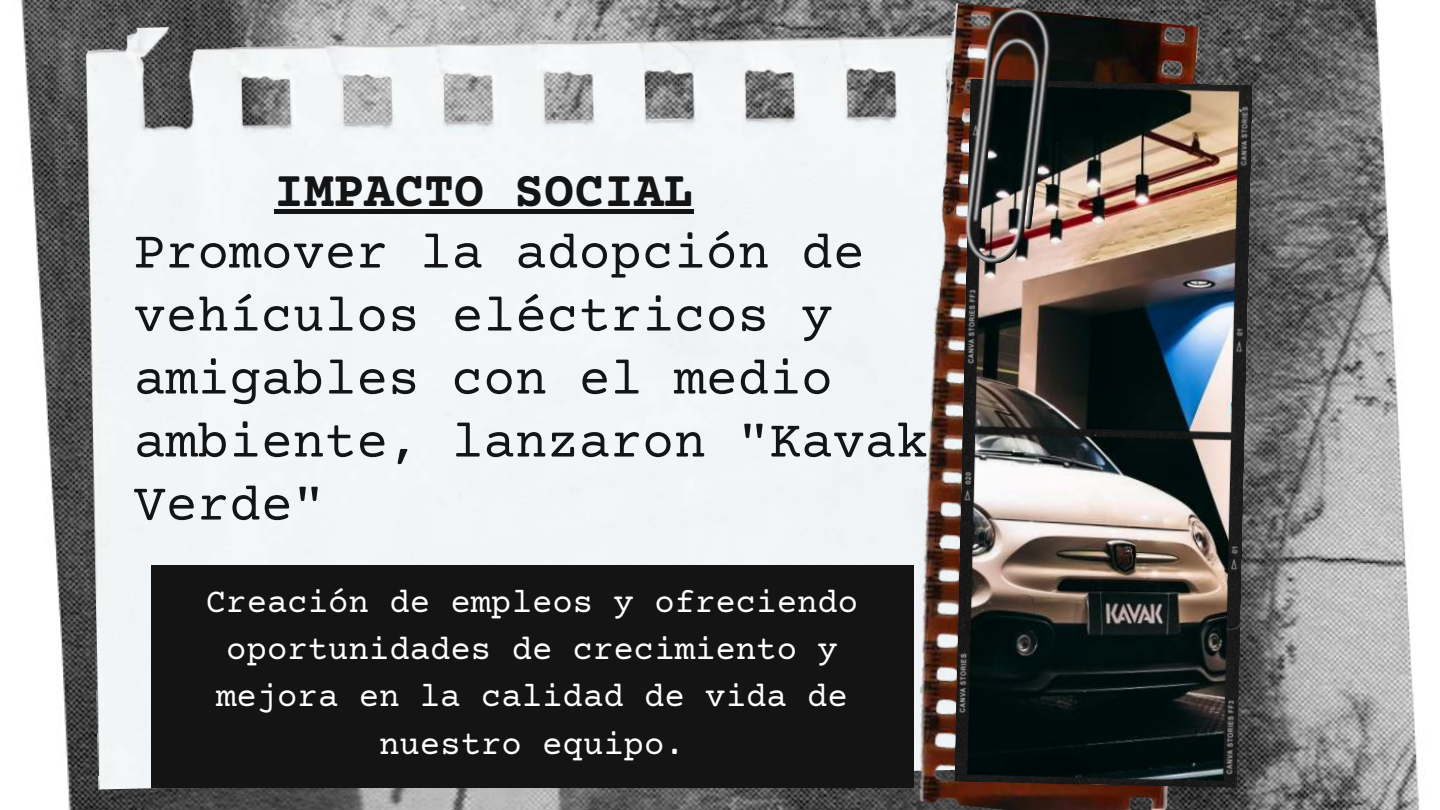
<style>
.page{position:relative;width:1440px;height:810px;background:#fff}
.page>*{position:absolute;margin:0;border:0;box-sizing:border-box;transform-origin:0 0}
.t1{font:53px/63px "Courier Prime";color:#141414}
.t2{font:700 50px "Courier Prime";color:#141414}
.t3{font:34px/47.2px "Courier Prime";color:#fff;text-align:center}
</style>
<div class="page">
<img style="left:21px;top:0;width:1398px;height:810px">
<img style="left:81px;top:5px;width:783px;height:784px">
<img style="left:864px;top:2px;width:426px;height:808px">
<img style="left:954px;top:79px;width:299px;height:709px">
<div style="left:151px;top:565px;width:762px;height:223px;background:#141414"></div>
<svg style="left:960px;top:0;width:100px;height:278px;background:#766d67"></svg>
<img style="left:958px;top:2px;width:99px;height:268px">
<div style="left:274px;top:209px;width:420px;height:5px;background:#141414"></div>
<h2 class="t2" style="left:274px;top:167px;width:421px">IMPACTO SOCIAL</h2>
<h1 class="t1" style="left:134px;top:224px;width:796px">Promover la adopción de vehículos eléctricos y amigables con el medio ambiente, lanzaron "Kavak<br>Verde"</h1>
<p class="t3" style="left:206px;top:581px;width:654px">Creación de empleos y ofreciendo oportunidades de crecimiento y mejora en la calidad de vida de nuestro equipo.</p>
</div>
